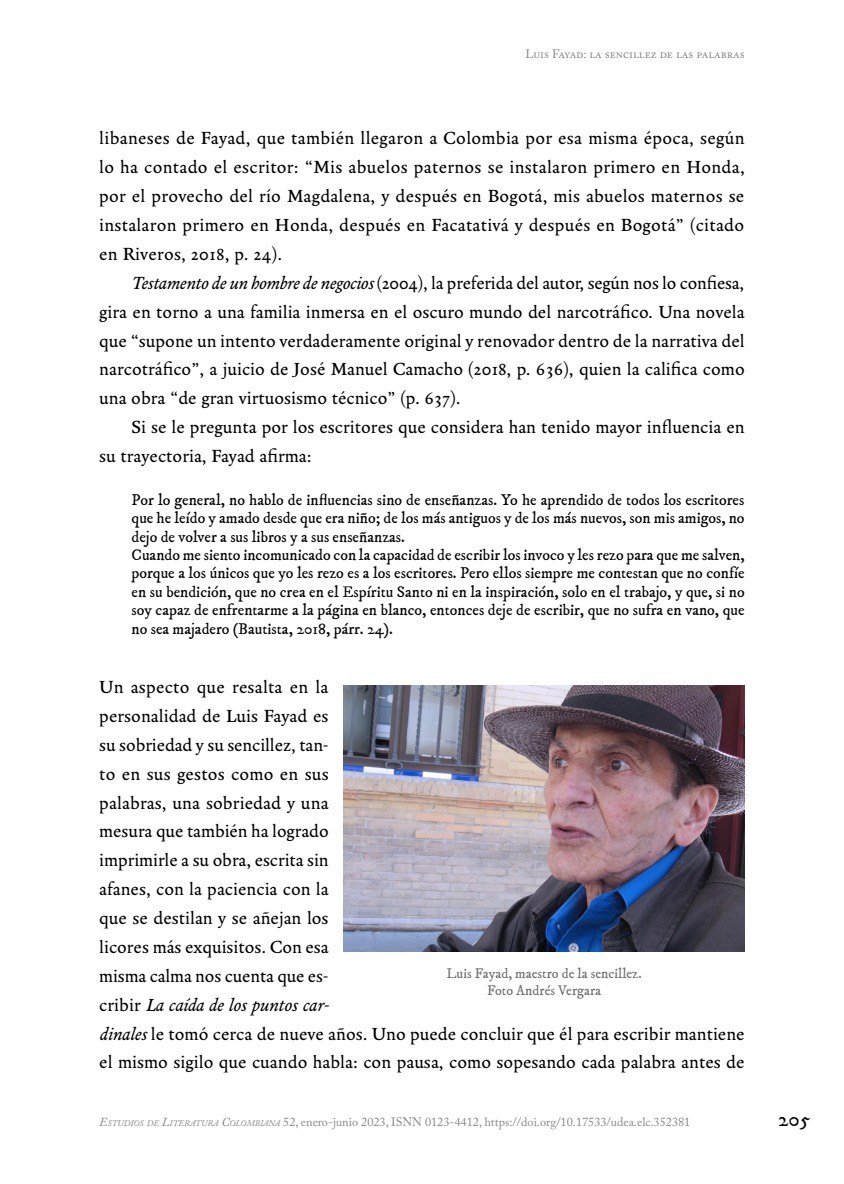
<style>
.page{position:relative;width:844px;height:1184px;background:#fff}
.page>*{position:absolute;margin:0;border:0;box-sizing:border-box;transform-origin:0 0}
.t1{font:21px "IM FELL DW Pica Roman";color:#000}
.t2{font:19.25px/28.9px "Legitima";color:#000;text-align:justify}
.t3{font:15.75px/18.4px "IM FELL DW Pica PRO Roman";color:#000}
.t4{font:14px/16.8px "IM FELL DW Pica PRO Roman";color:#706f6f;text-align:center}
.t5{font:12.25px "Adobe Caslon Pro";color:#878787}
.s1{font-style:italic}
.s2{font-style:italic;font-size:8.58px}
</style>
<div class="page">
<img style="left:344px;top:685px;width:400px;height:267px">
<p class="t5" style="left:525px;top:46px;width:221px">Luis Fayad: la sencillez de las palabras</p>
<p class="t2" style="left:99px;top:123px;width:647px">libaneses de Fayad, que también llegaron a Colombia por esa misma época, según lo ha contado el escritor: “Mis abuelos paternos se instalaron primero en Honda, por el provecho del río Magdalena, y después en Bogotá, mis abuelos maternos se instalaron primero en Honda, después en Facatativá y después en Bogotá” (citado en Riveros, 2018, p. 24).</p>
<p class="t2" style="left:99px;top:268px;width:646px;text-indent:32px"><span class="s1">Testamento de un hombre de negocios</span> (2004), la preferida del autor, según nos lo confiesa, gira en torno a una familia inmersa en el oscuro mundo del narcotráfico. Una novela que “supone un intento verdaderamente original y renovador dentro de la narrativa del narcotráfico”, a juicio de José Manuel Camacho (2018, p. 636), quien la califica como una obra “de gran virtuosismo técnico” (p. 637).</p>
<p class="t2" style="left:99px;top:412px;width:646px;text-indent:32px">Si se le pregunta por los escritores que considera han tenido mayor influencia en su trayectoria, Fayad afirma:</p>
<p class="t3" style="left:131px;top:491px;width:614px">Por lo general, no hablo de influencias sino de enseñanzas. Yo he aprendido de todos los escritores que he leído y amado desde que era niño; de los más antiguos y de los más nuevos, son mis amigos, no dejo de volver a sus libros y a sus enseñanzas.<br>Cuando me siento incomunicado con la capacidad de escribir los invoco y les rezo para que me salven, porque a los únicos que yo les rezo es a los escritores. Pero ellos siempre me contestan que no confíe en su bendición, que no crea en el Espíritu Santo ni en la inspiración, solo en el trabajo, y que, si no soy capaz de enfrentarme a la página en blanco, entonces deje de escribir, que no sufra en vano, que no sea majadero (Bautista, 2018, párr. 24).</p>
<p class="t2" style="left:99px;top:672px;width:646px;text-align:left">Un aspecto que resalta en la<br>personalidad de Luis Fayad es<br>su sobriedad y su sencillez, tan-<br>to en sus gestos como en sus<br>palabras, una sobriedad y una<br>mesura que también ha logrado<br>imprimirle a su obra, escrita sin<br>afanes, con la paciencia con la<br>que se destilan y se añejan los<br>licores más exquisitos. Con esa<br>misma calma nos cuenta que es-<br>cribir <span class="s1">La caída de los puntos car-<br>dinales</span> le tomó cerca de nueve años. Uno puede concluir que él para escribir mantiene el mismo sigilo que cuando habla: con pausa, como sopesando cada palabra antes de</p>
<p class="t4" style="left:446px;top:966px;width:197px">Luis Fayad, maestro de la sencillez.<br>Foto Andrés Vergara</p>
<p class="t5" style="left:99px;top:1115px;width:592px"><span class="s1">E</span><span class="s2">STUDIOS DE</span> <span class="s1">L</span><span class="s2">ITERATURA</span> <span class="s1">C</span><span class="s2">OLOMBIANA</span> 52, enero-junio 2023, ISNN 0123-4412, https://doi.org/10.17533/udea.elc.352381</p>
<p class="t1" style="left:778px;top:1106px;width:34px">205</p>
</div>
